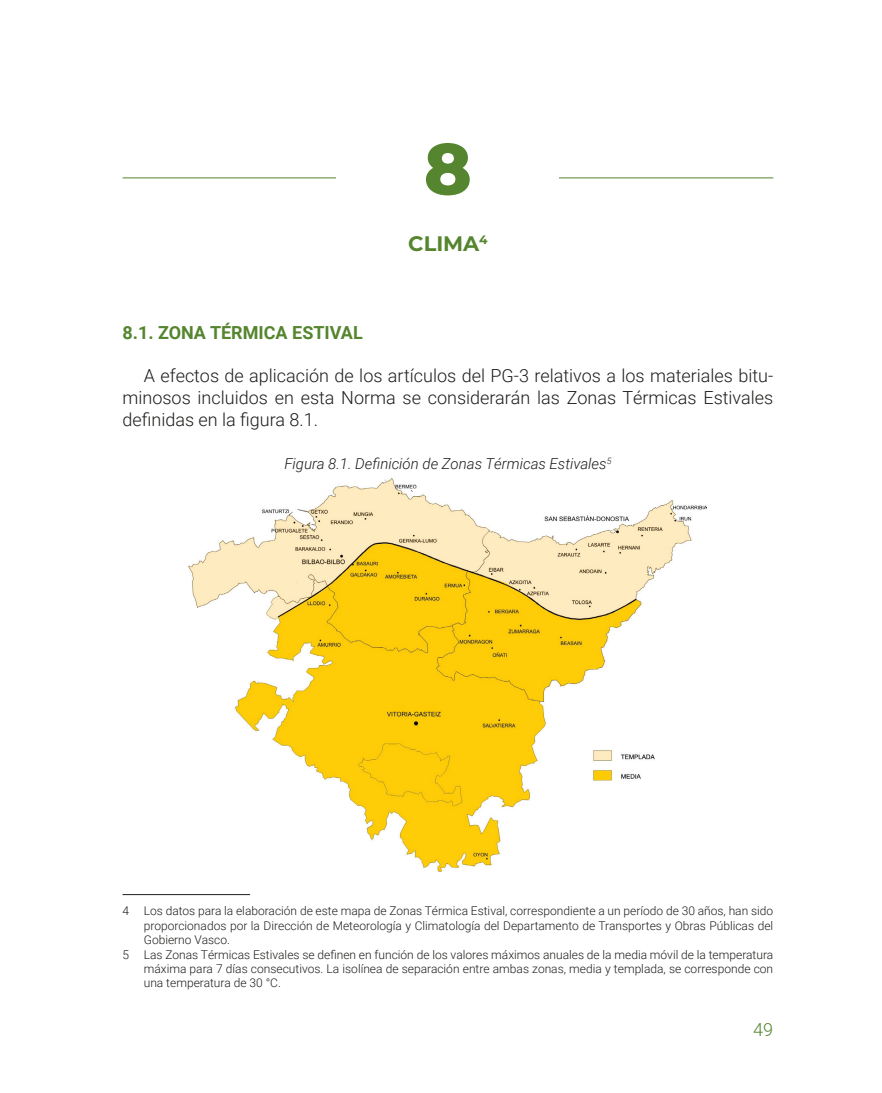
<style>
.page{position:relative;width:882px;height:1093px;background:#fff}
.page>*{position:absolute;margin:0;border:0;box-sizing:border-box;transform-origin:0 0}
.CAPITULO{font:800 72px "Montserrat";color:#55852f}
.titulo_1{font:700 21px "Montserrat";color:#55852f}
.t1{font:300 18px/21.6px "Roboto";color:#1d1d1b;text-align:justify}
.Titulo_2{font:700 18px "Roboto";color:#55852f}
.t2{font:300 18px "Roboto";color:#55852f}
.Titulo_Tablas{font:italic 300 15px "Roboto";color:#1d1d1b}
.Nota_al_pie{font:300 12px/14.4px "Roboto";color:#1d1d1b;text-align:justify}
</style>
<div class="page">
<hr style="left:122px;top:894px;width:128px;height:1px;background:#1d1d1b">
<hr style="left:122px;top:177px;width:651px;height:1px;background:#55852f">
<div style="left:337px;top:125px;width:222px;height:106px;background:#fff"></div>
<img style="left:189px;top:478px;width:518px;height:393px">
<p class="CAPITULO" style="left:424px;top:116px;width:50px">8</p>
<p class="titulo_1" style="left:408px;top:229px;width:81px">CLIMA<sup>4</sup></p>
<p class="Titulo_2" style="left:122px;top:320px;width:242px">8.1. ZONA TÉRMICA ESTIVAL</p>
<p class="t1" style="left:122px;top:364px;width:652px;text-indent:21px">A efectos de aplicación de los artículos del PG-3 relativos a los materiales bitu&shy;minosos incluidos en esta Norma se considerarán las Zonas Térmicas Estivales definidas en la figura 8.1.</p>
<p class="Titulo_Tablas" style="left:284px;top:453px;width:328px">Figura 8.1. Definición de Zonas Térmicas Estivales<sup>5</sup></p>
<p class="Nota_al_pie" style="left:144px;top:903px;width:631px;text-indent:-21px">4 Los datos para la elaboración de este mapa de Zonas Térmica Estival, correspondiente a un período de 30 años, han sido proporcionados por la Dirección de Meteorología y Climatología del Departamento de Transportes y Obras Públicas del Gobierno Vasco.</p>
<p class="Nota_al_pie" style="left:144px;top:946px;width:631px;text-indent:-21px">5 Las Zonas Térmicas Estivales se definen en función de los valores máximos anuales de la media móvil de la temperatura máxima para 7 días consecutivos. La isolínea de separación entre ambas zonas, media y templada, se corresponde con una temperatura de 30 °C.</p>
<h3 class="t2" style="left:753px;top:1016px;width:21px">49</h3>
</div>
